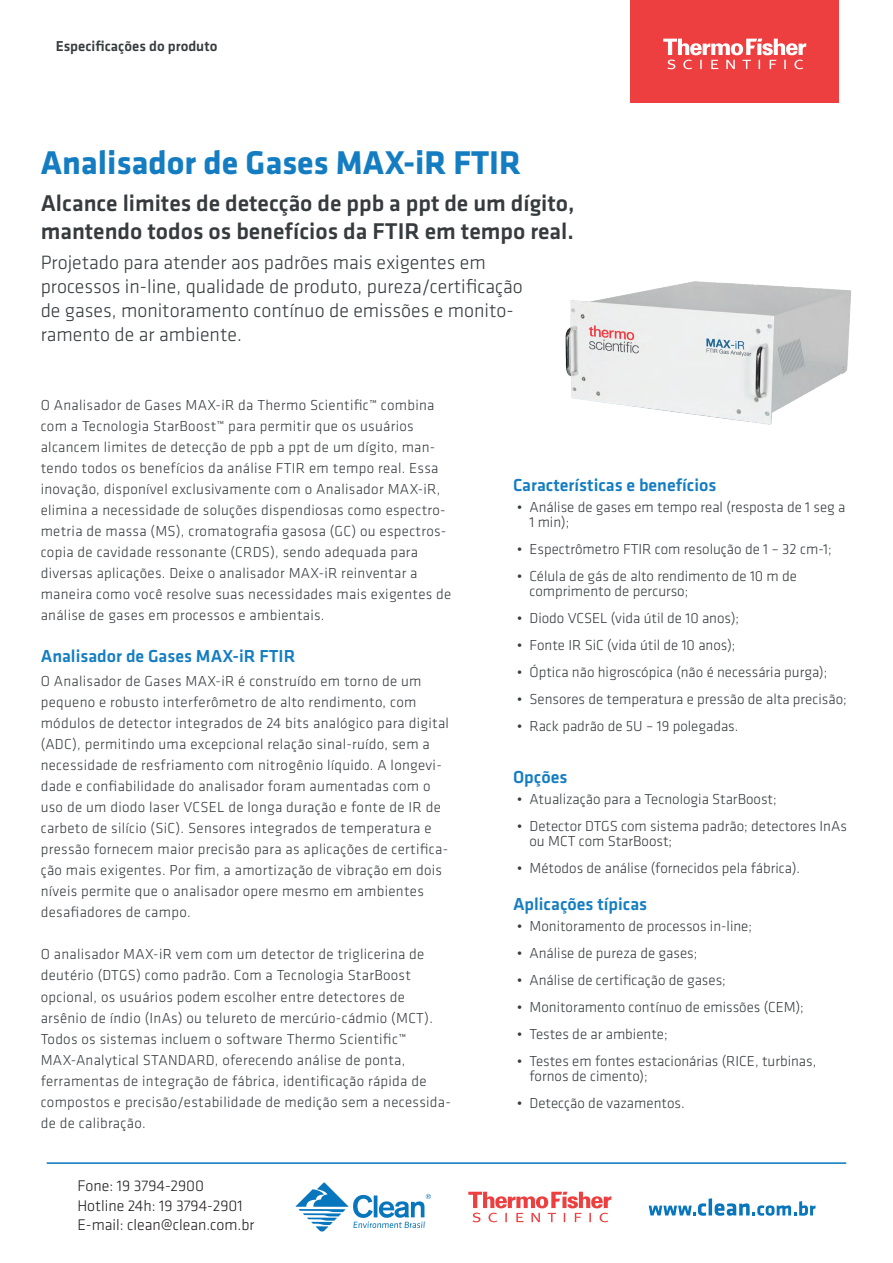
<style>
.page{position:relative;width:893px;height:1263px;background:#fff}
.page>*{position:absolute;margin:0;border:0;box-sizing:border-box;transform-origin:0 0}
.t1{font:700 34.05px "Klavika";color:#147dc2}
.t2{font:500 23.7px/28.3px "Klavika";color:#363b3e}
.t3{font:300 19.95px/24px "Klavika";color:#363b3e}
.t4{font:500 18px "Klavika";color:#147dc2}
.t5{font:300 15.9px/19.2px "Klavika";color:#231f20}
.t6{font:300 15px/21px "Klavika";letter-spacing:.02em;color:#363b3e}
.t7{font:300 15px/15px "Klavika";color:#363b3e}
.t8{font:500 14.85px "Klavika";color:#363b3e}
</style>
<div class="page">
<img style="left:565px;top:281px;width:286px;height:144px">
<div style="left:630px;top:0;width:209px;height:102px;background:#ee3f40"></div>
<svg style="left:663px;top:39px;width:143px;height:30px"></svg>
<hr style="left:47px;top:1162px;width:799px;height:2px;background:#0776bd">
<svg style="left:649px;top:1198px;width:167px;height:18px"></svg>
<svg style="left:296px;top:1182px;width:135px;height:50px"></svg>
<svg style="left:468px;top:1192px;width:143px;height:30px"></svg>
<p class="t8" style="left:56px;top:38px;width:163px">Especificações do produto</p>
<h1 class="t1" style="left:41px;top:144px;width:482px">Analisador de Gases MAX-iR FTIR</h1>
<h2 class="t2" style="left:41px;top:189px;width:535px">Alcance limites de detecção de ppb a ppt de um dígito, mantendo todos os benefícios da FTIR em tempo real.</h2>
<h3 class="t3" style="left:41px;top:251px;width:484px">Projetado para atender aos padrões mais exigentes em processos in-line, qualidade de produto, pureza/certificação de gases, monitoramento contínuo de emissões e monito&shy;ramento de ar ambiente.</h3>
<p class="t6" style="left:41px;top:395px;width:412px">O Analisador de Gases MAX-iR da Thermo Scientific™ combina com a Tecnologia StarBoost™ para permitir que os usuários alcancem limites de detecção de ppb a ppt de um dígito, man&shy;tendo todos os benefícios da análise FTIR em tempo real. Essa inovação, disponível exclusivamente com o Analisador MAX-iR, elimina a necessidade de soluções dispendiosas como espectro&shy;metria de massa (MS), cromatografia gasosa (GC) ou espectros&shy;copia de cavidade ressonante (CRDS), sendo adequada para diversas aplicações. Deixe o analisador MAX-iR reinventar a maneira como você resolve suas necessidades mais exigentes de análise de gases em processos e ambientais.</p>
<p class="t4" style="left:41px;top:646px;width:256px">Analisador de Gases MAX-iR FTIR</p>
<p class="t6" style="left:41px;top:671px;width:410px">O Analisador de Gases MAX-iR é construído em torno de um pequeno e robusto interferômetro de alto rendimento, com módulos de detector integrados de 24 bits analógico para digital (ADC), permitindo uma excepcional relação sinal-ruído, sem a necessidade de resfriamento com nitrogênio líquido. A longevi&shy;dade e confiabilidade do analisador foram aumentadas com o uso de um diodo laser VCSEL de longa duração e fonte de IR de carbeto de silício (SiC). Sensores integrados de temperatura e pressão fornecem maior precisão para as aplicações de certifica&shy;ção mais exigentes. Por fim, a amortização de vibração em dois níveis permite que o analisador opere mesmo em ambientes desafiadores de campo.</p>
<p class="t6" style="left:41px;top:944px;width:412px">O analisador MAX-iR vem com um detector de triglicerina de deutério (DTGS) como padrão. Com a Tecnologia StarBoost opcional, os usuários podem escolher entre detectores de arsênio de índio (InAs) ou telureto de mercúrio-cádmio (MCT).<br>Todos os sistemas incluem o software Thermo Scientific™ MAX-Analytical STANDARD, oferecendo análise de ponta, ferramentas de integração de fábrica, identificação rápida de compostos e precisão/estabilidade de medição sem a necessida&shy;de de calibração.</p>
<p class="t5" style="left:77px;top:1177px;width:179px">Fone: 19 3794-2900<br>Hotline 24h: 19 3794-2901<br>E-mail: clean@clean.com.br</p>
<p class="t4" style="left:513px;top:475px;width:205px">Características e benefícios</p>
<p class="t7" style="left:529px;top:500px;width:317px;text-indent:-13px">• Análise de gases em tempo real (resposta de 1 seg a<br>1 min);</p>
<p class="t7" style="left:517px;top:542px;width:316px">• Espectrômetro FTIR com resolução de 1 – 32 cm-1;</p>
<p class="t7" style="left:529px;top:569px;width:269px;text-indent:-13px">• Célula de gás de alto rendimento de 10 m de comprimento de percurso;</p>
<p class="t7" style="left:517px;top:611px;width:224px">• Diodo VCSEL (vida útil de 10 anos);</p>
<p class="t7" style="left:517px;top:638px;width:220px">• Fonte IR SiC (vida útil de 10 anos);</p>
<p class="t7" style="left:517px;top:665px;width:312px">• Óptica não higroscópica (não é necessária purga);</p>
<p class="t7" style="left:517px;top:692px;width:331px">• Sensores de temperatura e pressão de alta precisão;</p>
<p class="t7" style="left:517px;top:719px;width:223px">• Rack padrão de 5U – 19 polegadas.</p>
<p class="t4" style="left:513px;top:767px;width:56px">Opções</p>
<p class="t7" style="left:517px;top:792px;width:261px">• Atualização para a Tecnologia StarBoost;</p>
<p class="t7" style="left:529px;top:819px;width:319px;text-indent:-13px">• Detector DTGS com sistema padrão; detectores InAs ou MCT com StarBoost;</p>
<p class="t7" style="left:517px;top:861px;width:285px">• Métodos de análise (fornecidos pela fábrica).</p>
<p class="t4" style="left:513px;top:894px;width:136px">Aplicações típicas</p>
<p class="t7" style="left:517px;top:918px;width:237px">• Monitoramento de processos in-line;</p>
<p class="t7" style="left:517px;top:945px;width:182px">• Análise de pureza de gases;</p>
<p class="t7" style="left:517px;top:972px;width:210px">• Análise de certificação de gases;</p>
<p class="t7" style="left:517px;top:999px;width:289px">• Monitoramento contínuo de emissões (CEM);</p>
<p class="t7" style="left:517px;top:1026px;width:153px">• Testes de ar ambiente;</p>
<p class="t7" style="left:529px;top:1053px;width:288px;text-indent:-13px">• Testes em fontes estacionárias (RICE, turbinas, fornos de cimento);</p>
<p class="t7" style="left:517px;top:1095px;width:169px">• Detecção de vazamentos.</p>
</div>
